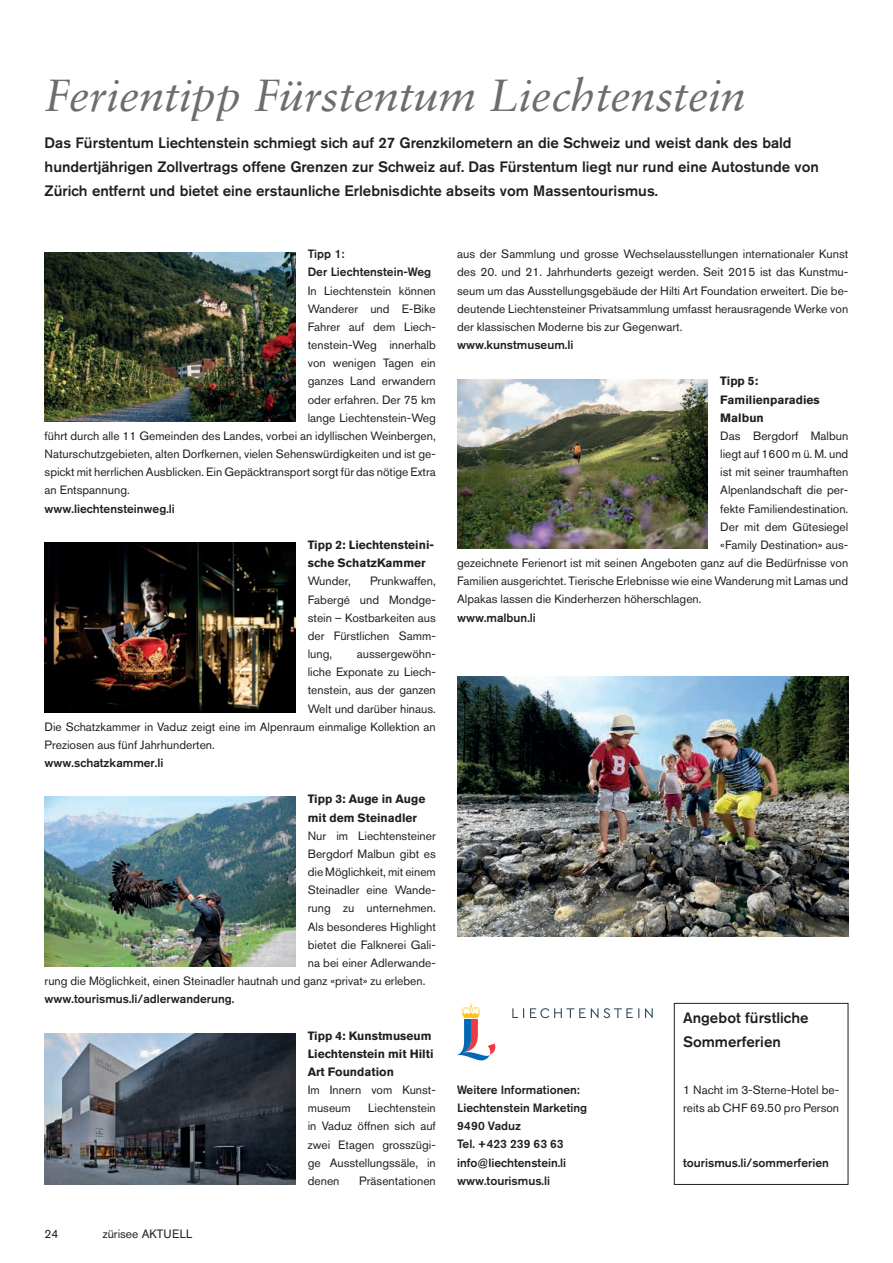
<style>
.page{position:relative;width:893px;height:1263px;background:#fff}
.page>*{position:absolute;margin:0;border:0;box-sizing:border-box;transform-origin:0 0}
.t1{font:italic 45px "Sabon LT Std";color:#6c6d70}
.t2{font:500 15px/24px "Akzidenz Grotesk Pro";color:#231f20}
.t3{font:12px/18.1px "Akzidenz Grotesk Pro";color:#231f20;text-align:justify}
.t4{font:500 12px/18.1px "Akzidenz Grotesk Pro";color:#231f20}
.t5{font:700 12px/18.1px "Akzidenz Grotesk Pro";color:#231f20}
</style>
<div class="page">
<img style="left:457px;top:676px;width:391px;height:261px">
<img style="left:45px;top:252px;width:250px;height:170px">
<img style="left:45px;top:542px;width:250px;height:170px">
<img style="left:45px;top:797px;width:250px;height:170px">
<img style="left:45px;top:1033px;width:250px;height:152px">
<img style="left:457px;top:379px;width:251px;height:170px">
<svg style="left:457px;top:1003px;width:38px;height:57px"></svg>
<svg style="left:512px;top:1008px;width:141px;height:10px"></svg>
<div style="left:674px;top:1003px;width:174px;height:182px;border:1px solid #231f20"></div>
<h1 class="t1" style="left:45px;top:69px;width:702px">Ferientipp Fürstentum Liechtenstein</h1>
<p class="t2" style="left:45px;top:130px;width:776px">Das Fürstentum Liechtenstein schmiegt sich auf 27 Grenzkilometern an die Schweiz und weist dank des bald hundertjährigen Zollvertrags offene Grenzen zur Schweiz auf. Das Fürstentum liegt nur rund eine Autostunde von<br>Zürich entfernt und bietet eine erstaunliche Erlebnisdichte abseits vom Massentourismus.</p>
<p class="t4" style="left:308px;top:245px;width:125px">Tipp 1:<br>Der Liechtenstein-Weg</p>
<p class="t3" style="left:308px;top:281px;width:130px">In Liechtenstein können</p>
<p class="t3" style="left:308px;top:299px;width:130px">Wanderer und E-Bike</p>
<p class="t3" style="left:308px;top:318px;width:130px">Fahrer auf dem Liech-</p>
<p class="t3" style="left:308px;top:336px;width:130px">tenstein-Weg innerhalb</p>
<p class="t3" style="left:308px;top:354px;width:130px">von wenigen Tagen ein</p>
<p class="t3" style="left:308px;top:372px;width:130px">ganzes Land erwandern</p>
<p class="t3" style="left:308px;top:390px;width:130px">oder erfahren. Der 75 km</p>
<p class="t3" style="left:308px;top:408px;width:130px">lange Liechtenstein-Weg</p>
<p class="t3" style="left:45px;top:427px;width:393px">führt durch alle 11 Gemeinden des Landes, vorbei an idyllischen Weinbergen,</p>
<p class="t3" style="left:45px;top:445px;width:393px">Naturschutzgebieten, alten Dorfkernen, vielen Sehenswürdigkeiten und ist ge-</p>
<p class="t3" style="left:45px;top:463px;width:393px">spickt mit herrlichen Ausblicken. Ein Gepäcktransport sorgt für das nötige Extra</p>
<p class="t3" style="left:45px;top:481px;width:87px">an Entspannung.</p>
<p class="t4" style="left:45px;top:499px;width:132px">www.liechtensteinweg.li</p>
<p class="t5" style="left:308px;top:536px;width:128px">Tipp 2: Liechtensteini&shy;sche SchatzKammer</p>
<p class="t3" style="left:308px;top:572px;width:45px">Wunder,</p>
<p class="t3" style="left:308px;top:572px;width:130px;text-indent:62px">Prunkwaffen, Fabergé und Mondge&shy;stein – Kostbarkeiten aus der Fürstlichen Samm&shy;lung,</p>
<p class="t3" style="left:357px;top:645px;width:80px">aussergewöhn-</p>
<p class="t3" style="left:308px;top:663px;width:130px">liche Exponate zu Liech-</p>
<p class="t3" style="left:308px;top:681px;width:130px">tenstein, aus der ganzen</p>
<p class="t3" style="left:308px;top:699px;width:130px">Welt und darüber hinaus.</p>
<p class="t3" style="left:45px;top:717px;width:393px">Die Schatzkammer in Vaduz zeigt eine im Alpenraum einmalige Kollektion an</p>
<p class="t3" style="left:45px;top:735px;width:172px">Preziosen aus fünf Jahrhunderten.</p>
<p class="t4" style="left:45px;top:753px;width:120px">www.schatzkammer.li</p>
<p class="t5" style="left:308px;top:790px;width:119px">Tipp 3: Auge in Auge mit dem Steinadler</p>
<p class="t3" style="left:308px;top:826px;width:130px">Nur im Liechtensteiner</p>
<p class="t3" style="left:308px;top:844px;width:130px">Bergdorf Malbun gibt es</p>
<p class="t3" style="left:308px;top:863px;width:130px">die Möglichkeit, mit einem</p>
<p class="t3" style="left:308px;top:881px;width:130px">Steinadler eine Wande-</p>
<p class="t3" style="left:308px;top:899px;width:130px">rung zu unternehmen.</p>
<p class="t3" style="left:308px;top:917px;width:130px">Als besonderes Highlight</p>
<p class="t3" style="left:308px;top:935px;width:130px">bietet die Falknerei Gali-</p>
<p class="t3" style="left:308px;top:953px;width:130px">na bei einer Adlerwande-</p>
<p class="t3" style="left:45px;top:972px;width:382px">rung die Möglichkeit, einen Steinadler hautnah und ganz «privat» zu erleben.</p>
<p class="t4" style="left:45px;top:990px;width:191px">www.tourismus.li/adlerwanderung.</p>
<p class="t5" style="left:308px;top:1026px;width:127px">Tipp 4: Kunstmuseum<br>Liechtenstein mit Hilti<br>Art Foundation</p>
<p class="t3" style="left:308px;top:1081px;width:129px">Im Innern vom Kunst&shy;museum</p>
<p class="t3" style="left:308px;top:1099px;width:130px;text-indent:61px">Liechtenstein in Vaduz öffnen sich auf zwei Etagen grosszügi&shy;ge Ausstellungssäle, in denen</p>
<p class="t3" style="left:359px;top:1172px;width:78px">Präsentationen</p>
<p class="t3" style="left:45px;top:1225px;width:15px">24</p>
<p class="t3" style="left:103px;top:1225px;width:91px">zürisee AKTUELL</p>
<p class="t3" style="left:457px;top:245px;width:393px">aus der Sammlung und grosse Wechselausstellungen internationaler Kunst des 20. und 21. Jahrhunderts gezeigt werden. Seit 2015 ist das Kunstmu&shy;seum um das Ausstellungsgebäude der Hilti Art Foundation erweitert. Die be&shy;deutende Liechtensteiner Privatsammlung umfasst herausragende Werke von der klassischen Moderne bis zur Gegenwart.</p>
<p class="t4" style="left:457px;top:336px;width:118px">www.kunstmuseum.li</p>
<p class="t5" style="left:720px;top:372px;width:101px">Tipp 5:<br>Familienparadies<br>Malbun</p>
<p class="t3" style="left:720px;top:427px;width:130px">Das Bergdorf Malbun</p>
<p class="t3" style="left:720px;top:445px;width:130px">liegt auf 1600 m ü. M. und</p>
<p class="t3" style="left:720px;top:463px;width:130px">ist mit seiner traumhaften</p>
<p class="t3" style="left:720px;top:481px;width:130px">Alpenlandschaft die per-</p>
<p class="t3" style="left:720px;top:499px;width:130px">fekte Familiendestination.</p>
<p class="t3" style="left:720px;top:517px;width:130px">Der mit dem Gütesiegel</p>
<p class="t3" style="left:720px;top:536px;width:130px">«Family Destination» aus-</p>
<p class="t3" style="left:457px;top:554px;width:393px">gezeichnete Ferienort ist mit seinen Angeboten ganz auf die Bedürfnisse von</p>
<p class="t3" style="left:457px;top:572px;width:393px">Familien ausgerichtet. Tierische Erlebnisse wie eine Wanderung mit Lamas und</p>
<p class="t3" style="left:457px;top:590px;width:246px">Alpakas lassen die Kinderherzen höherschlagen.</p>
<p class="t4" style="left:457px;top:608px;width:80px">www.malbun.li</p>
<p class="t4" style="left:457px;top:1080px;width:132px">Weitere Informationen:<br>Liechtenstein Marketing<br>9490 Vaduz<br>Tel. +423 239 63 63 info@liechtenstein.li www.tourismus.li</p>
<p class="t2" style="left:683px;top:1006px;width:127px">Angebot fürstliche<br>Sommerferien</p>
<p class="t3" style="left:683px;top:1080px;width:158px">1 Nacht im 3-Sterne-Hotel be&shy;reits ab CHF 69.50 pro Person</p>
<p class="t4" style="left:683px;top:1153px;width:147px">tourismus.li/sommerferien</p>
</div>
